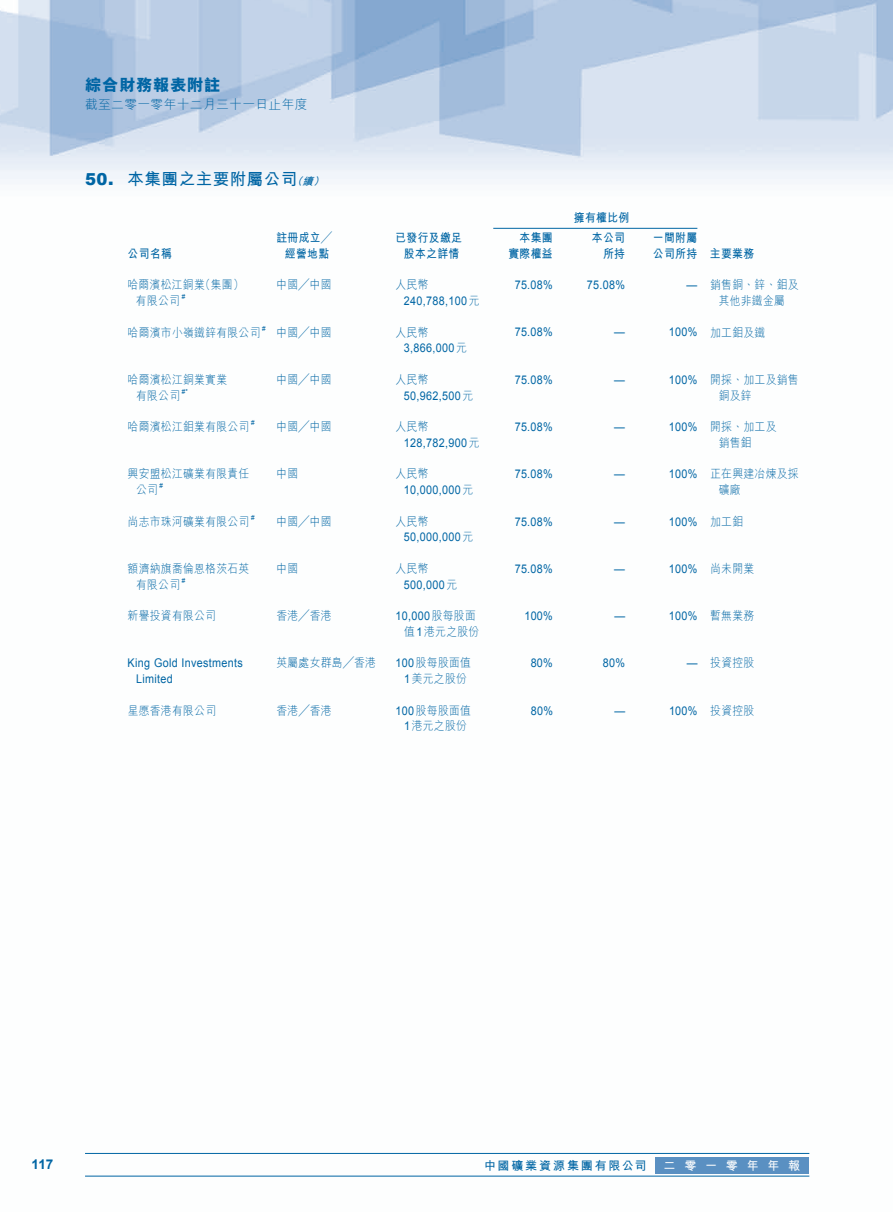
<style>
.page{position:relative;width:893px;height:1212px;background:#fff}
.page>*{position:absolute;margin:0;border:0;box-sizing:border-box;transform-origin:0 0}
.t1{font:700 16.5px "M Hei HK";letter-spacing:.035em;color:#0065a4}
.t2{font:800 16.5px "M Hei HK";letter-spacing:.03em;color:#0065a4}
.t3{font:900 16.5px "Arial";color:#0065a4}
.t4{font:700 13.5px "Arial";color:#0065a4}
.t5{font:300 12.75px "M Hei HK";letter-spacing:.03em;color:#0065a4}
.t6{font:300 12px "M Hei HK";letter-spacing:.03em;color:#0065a4;scale:.9 1}
.t7{font:12px/15.8px "Arial";letter-spacing:.03em;color:#0065a4;scale:.9 1}
.t8{font:700 12px/15.8px "M Hei HK";letter-spacing:.035em;color:#0065a4;text-align:center;scale:.9 1}
.t9{font:700 12px "M Hei HK";letter-spacing:.145em;color:#0065a4}
.t10{font:700 12px "M Hei HK";color:#fff}
.t11{font:italic 700 10.5px "M Hei HK";color:#0065a4}
.t12{font:7.05px "Arial";color:#0065a4;scale:.9 1}
.s1{font-family:"M Hei HK";font-weight:300}
.s2{font-family:"Arial";font-weight:400}
</style>
<div class="page">
<img style="left:0;top:0;width:893px;height:1177px">
<hr style="left:85px;top:1153px;width:724px;height:1px;background:#0065a4">
<hr style="left:85px;top:1176px;width:724px;height:1px;background:#0065a4">
<div style="left:656px;top:1157px;width:153px;height:16px;background:#5a90c2"></div>
<hr style="left:493px;top:228px;width:204px;height:1px;background:#0065a4">
<h1 class="t2" style="left:85px;top:74px;width:137px">綜合財務報表附註</h1>
<p class="t5" style="left:85px;top:96px;width:224px">截至二零一零年十二月三十一日止年度</p>
<h1 class="t3" style="left:85px;top:167px;width:30px">50.</h1>
<h1 class="t1" style="left:128px;top:167px;width:171px">本集團之主要附屬公司</h1>
<p class="t11" style="left:292px;top:173px;width:16px">（</p>
<p class="t11" style="left:313px;top:173px;width:16px">(</p>
<p class="t11" style="left:303px;top:173px;width:16px">續</p>
<p class="t8" style="left:574px;top:209px;width:63px">擁有權比例</p>
<p class="t8" style="left:128px;top:245px;width:51px">公司名稱</p>
<p class="t8" style="left:276px;top:229px;width:63px">註冊成立╱經營地點</p>
<p class="t8" style="left:395px;top:229px;width:75px">已發行及繳足股本之詳情</p>
<p class="t8" style="left:508px;top:229px;width:51px;text-align:right">本集團實際權益</p>
<p class="t8" style="left:592px;top:229px;width:38px;text-align:right">本公司所持</p>
<p class="t8" style="left:653px;top:229px;width:51px">一間附屬</p>
<p class="t8" style="left:653px;top:245px;width:51px">公司所持</p>
<p class="t8" style="left:710px;top:245px;width:51px">主要業務</p>
<p class="t6" style="left:127px;top:277px;width:88px">哈爾濱松江銅業</p>
<p class="t12" style="left:182px;top:292px;width:5px">#</p>
<p class="t6" style="left:200px;top:277px;width:51px">（集團(</p>
<p class="t6" style="left:136px;top:292px;width:51px">有限公司</p>
<p class="t6" style="left:276px;top:277px;width:63px">中國╱中國</p>
<p class="t6" style="left:395px;top:277px;width:38px">人民幣</p>
<p class="t7" style="left:404px;top:293px;width:85px">240,788,100<span class="s1">元</span></p>
<p class="t7" style="left:515px;top:277px;width:44px">75.08%</p>
<p class="t7" style="left:587px;top:277px;width:44px">75.08%</p>
<p class="t7" style="left:687px;top:277px;width:13px">—</p>
<p class="t6" style="left:710px;top:277px;width:100px">銷售銅、鋅、鉬及</p>
<p class="t6" style="left:719px;top:292px;width:75px">其他非鐵金屬</p>
<p class="t12" style="left:262px;top:324px;width:5px">#</p>
<p class="t6" style="left:128px;top:324px;width:149px">哈爾濱市小嶺鐵鋅有限公司</p>
<p class="t6" style="left:276px;top:324px;width:63px">中國╱中國</p>
<p class="t6" style="left:395px;top:324px;width:38px">人民幣</p>
<p class="t7" style="left:515px;top:324px;width:44px">75.08%</p>
<p class="t7" style="left:614px;top:324px;width:13px">—</p>
<p class="t7" style="left:669px;top:324px;width:33px">100%</p>
<p class="t6" style="left:710px;top:324px;width:63px">加工鉬及鐵</p>
<p class="t7" style="left:404px;top:340px;width:71px">3,866,000<span class="s1">元</span></p>
<p class="t6" style="left:128px;top:371px;width:112px">哈爾濱松江銅業實業</p>
<p class="t12" style="left:182px;top:387px;width:8px">*#</p>
<p class="t6" style="left:136px;top:387px;width:51px">有限公司</p>
<p class="t6" style="left:276px;top:371px;width:63px">中國╱中國</p>
<p class="t6" style="left:395px;top:371px;width:38px">人民幣</p>
<p class="t7" style="left:404px;top:388px;width:78px">50,962,500<span class="s1">元</span></p>
<p class="t7" style="left:515px;top:372px;width:44px">75.08%</p>
<p class="t7" style="left:614px;top:372px;width:13px">—</p>
<p class="t7" style="left:669px;top:372px;width:33px">100%</p>
<p class="t6" style="left:710px;top:371px;width:100px">開採、加工及銷售</p>
<p class="t6" style="left:719px;top:387px;width:38px">銅及鋅</p>
<p class="t12" style="left:251px;top:418px;width:5px">#</p>
<p class="t6" style="left:128px;top:418px;width:137px">哈爾濱松江鉬業有限公司</p>
<p class="t6" style="left:276px;top:418px;width:63px">中國╱中國</p>
<p class="t6" style="left:395px;top:418px;width:38px">人民幣</p>
<p class="t7" style="left:515px;top:419px;width:44px">75.08%</p>
<p class="t7" style="left:614px;top:419px;width:13px">—</p>
<p class="t7" style="left:669px;top:419px;width:33px">100%</p>
<p class="t6" style="left:710px;top:418px;width:75px">開採、加工及</p>
<p class="t7" style="left:404px;top:435px;width:85px">128,782,900<span class="s1">元</span></p>
<p class="t6" style="left:719px;top:434px;width:38px">銷售鉬</p>
<p class="t6" style="left:128px;top:466px;width:137px">興安盟松江礦業有限責任</p>
<p class="t12" style="left:160px;top:481px;width:5px">#</p>
<p class="t6" style="left:136px;top:481px;width:26px">公司</p>
<p class="t6" style="left:276px;top:466px;width:26px">中國</p>
<p class="t6" style="left:395px;top:466px;width:38px">人民幣</p>
<p class="t7" style="left:404px;top:482px;width:78px">10,000,000<span class="s1">元</span></p>
<p class="t7" style="left:515px;top:466px;width:44px">75.08%</p>
<p class="t7" style="left:614px;top:466px;width:13px">—</p>
<p class="t7" style="left:669px;top:466px;width:33px">100%</p>
<p class="t6" style="left:710px;top:466px;width:100px">正在興建冶煉及採</p>
<p class="t6" style="left:719px;top:481px;width:26px">礦廠</p>
<p class="t12" style="left:251px;top:513px;width:5px">#</p>
<p class="t6" style="left:128px;top:513px;width:137px">尚志市珠河礦業有限公司</p>
<p class="t6" style="left:276px;top:513px;width:63px">中國╱中國</p>
<p class="t6" style="left:395px;top:513px;width:38px">人民幣</p>
<p class="t7" style="left:515px;top:513px;width:44px">75.08%</p>
<p class="t7" style="left:614px;top:513px;width:13px">—</p>
<p class="t7" style="left:669px;top:513px;width:33px">100%</p>
<p class="t6" style="left:710px;top:513px;width:38px">加工鉬</p>
<p class="t7" style="left:404px;top:529px;width:78px">50,000,000<span class="s1">元</span></p>
<p class="t6" style="left:128px;top:560px;width:137px">額濟納旗喬倫恩格茨石英</p>
<p class="t12" style="left:182px;top:576px;width:5px">#</p>
<p class="t6" style="left:136px;top:576px;width:51px">有限公司</p>
<p class="t6" style="left:276px;top:560px;width:26px">中國</p>
<p class="t6" style="left:395px;top:560px;width:38px">人民幣</p>
<p class="t7" style="left:404px;top:577px;width:61px">500,000<span class="s1">元</span></p>
<p class="t7" style="left:515px;top:561px;width:44px">75.08%</p>
<p class="t7" style="left:614px;top:561px;width:13px">—</p>
<p class="t7" style="left:669px;top:561px;width:33px">100%</p>
<p class="t6" style="left:710px;top:560px;width:51px">尚未開業</p>
<p class="t6" style="left:128px;top:607px;width:100px">新譽投資有限公司</p>
<p class="t6" style="left:276px;top:607px;width:63px">香港╱香港</p>
<p class="t7" style="left:395px;top:608px;width:91px">10,000 <span class="s1">股每股面</span></p>
<p class="t7" style="left:524px;top:608px;width:33px">100%</p>
<p class="t7" style="left:614px;top:608px;width:13px">—</p>
<p class="t7" style="left:669px;top:608px;width:33px">100%</p>
<p class="t6" style="left:710px;top:607px;width:51px">暫無業務</p>
<p class="t6" style="left:404px;top:623px;width:85px">值<span class="s2">1</span>港元之股份</p>
<p class="t6" style="left:276px;top:655px;width:112px">英屬處女群島╱香港</p>
<p class="t7" style="left:136px;top:655px;width:120px;text-indent:-9px">King Gold Investments<br>Limited</p>
<p class="t6" style="left:395px;top:655px;width:85px"><span class="s2">100</span> 股每股面值</p>
<p class="t6" style="left:404px;top:670px;width:71px"><span class="s2">1</span>美元之股份</p>
<p class="t7" style="left:531px;top:655px;width:26px">80%</p>
<p class="t7" style="left:603px;top:655px;width:26px">80%</p>
<p class="t7" style="left:687px;top:655px;width:13px">—</p>
<p class="t6" style="left:710px;top:655px;width:51px">投資控股</p>
<p class="t6" style="left:128px;top:702px;width:100px">星愿香港有限公司</p>
<p class="t6" style="left:276px;top:702px;width:63px">香港╱香港</p>
<p class="t6" style="left:396px;top:702px;width:85px"><span class="s2">100</span> 股每股面值</p>
<p class="t7" style="left:531px;top:702px;width:26px">80%</p>
<p class="t7" style="left:614px;top:702px;width:13px">—</p>
<p class="t7" style="left:669px;top:702px;width:33px">100%</p>
<p class="t6" style="left:710px;top:702px;width:51px">投資控股</p>
<p class="t6" style="left:404px;top:718px;width:71px"><span class="s2">1</span>港元之股份</p>
<p class="t4" style="left:32px;top:1155px;width:23px">117</p>
<p class="t9" style="left:484px;top:1156px;width:164px">中國礦業資源集團有限公司</p>
<p class="t10" style="left:664px;top:1156px;width:13px">二</p>
<p class="t10" style="left:684px;top:1156px;width:13px">零</p>
<p class="t10" style="left:705px;top:1156px;width:13px">一</p>
<p class="t10" style="left:726px;top:1156px;width:13px">零</p>
<p class="t10" style="left:747px;top:1156px;width:13px">年</p>
<p class="t10" style="left:767px;top:1156px;width:13px">年</p>
<p class="t10" style="left:788px;top:1156px;width:13px">報</p>
</div>
